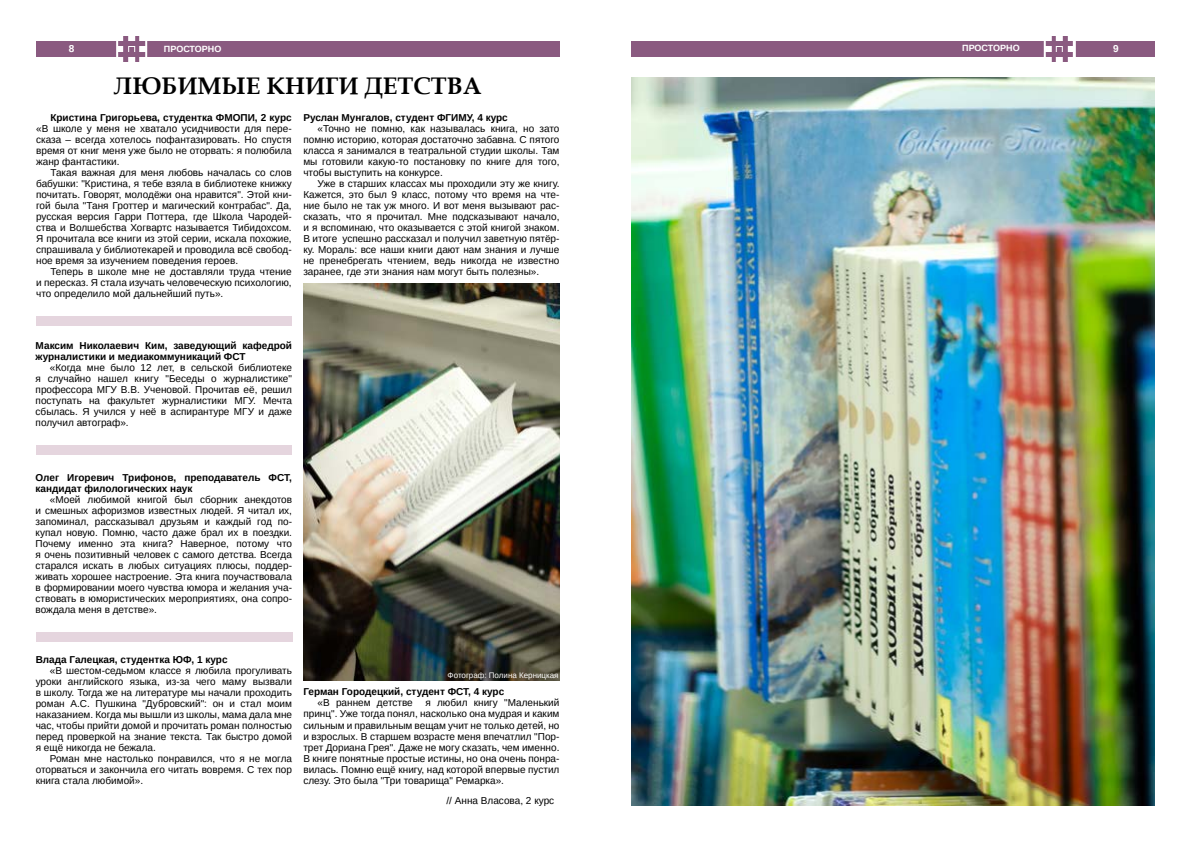
<style>
.page{position:relative;width:1191px;height:842px;background:#fff}
.page>*{position:absolute;margin:0;border:0;box-sizing:border-box;transform-origin:0 0}
.t1{font:700 24px "Book Antiqua";color:#000}
.t2{font:10px/11px "Arimo";color:#000;text-align:justify}
.t3{font:700 10px/11px "Arimo";color:#000}
.t4{font:700 10px "Arimo";color:#fff}
.t5{font:700 9px "Arimo";color:#fff}
.t6{font:8px "Arimo";color:#fff}
</style>
<div class="page">
<img style="left:36px;top:36px;width:523px;height:26px">
<img style="left:631px;top:36px;width:523px;height:26px">
<img style="left:303px;top:283px;width:256px;height:397px">
<div style="left:36px;top:317px;width:256px;height:9px;background:#e5d5de"></div>
<div style="left:36px;top:446px;width:255px;height:9px;background:#e5d5de"></div>
<div style="left:36px;top:632px;width:256px;height:9px;background:#e5d5de"></div>
<img style="left:631px;top:77px;width:524px;height:729px">
<p class="t4" style="left:69px;top:41px;width:7px">8</p>
<p class="t5" style="left:164px;top:42px;width:59px">ПРОСТОРНО</p>
<p class="t5" style="left:962px;top:42px;width:59px">ПРОСТОРНО</p>
<p class="t4" style="left:1113px;top:41px;width:7px">9</p>
<h1 class="t1" style="left:114px;top:70px;width:369px">ЛЮБИМЫЕ КНИГИ ДЕТСТВА</h1>
<p class="t3" style="left:50px;top:112px;width:243px">Кристина Григорьева, студентка ФМОПИ, 2 курс</p>
<p class="t2" style="left:36px;top:123px;width:257px">«В школе у меня не хватало усидчивости для пере&shy;сказа – всегда хотелось пофантазировать. Но спустя время от книг меня уже было не оторвать: я полюбила жанр фантастики.</p>
<p class="t2" style="left:36px;top:167px;width:257px;text-indent:14px">Такая важная для меня любовь началась со слов бабушки: "Кристина, я тебе взяла в библиотеке книжку почитать. Говорят, молодёжи она нравится". Этой кни&shy;гой была "Таня Гроттер и магический контрабас". Да, русская версия Гарри Поттера, где Школа Чародей&shy;ства и Волшебства Хогвартс называется Тибидохсом.<br>Я прочитала все книги из этой серии, искала похожие, спрашивала у библиотекарей и проводила всё свобод&shy;ное время за изучением поведения героев.</p>
<p class="t2" style="left:36px;top:266px;width:257px;text-indent:14px">Теперь в школе мне не доставляли труда чтение и пересказ. Я стала изучать человеческую психологию, что определило мой дальнейший путь».</p>
<p class="t3" style="left:303px;top:112px;width:206px">Руслан Мунгалов, студент ФГИМУ, 4 курс</p>
<p class="t2" style="left:303px;top:123px;width:258px;text-indent:14px">«Точно не помню, как называлась книга, но зато помню историю, которая достаточно забавна. С пятого класса я занимался в театральной студии школы. Там мы готовили какую-то постановку по книге для того, чтобы выступить на конкурсе.</p>
<p class="t2" style="left:303px;top:178px;width:258px;text-indent:14px">Уже в старших классах мы проходили эту же книгу.<br>Кажется, это был 9 класс, потому что время на чте&shy;ние было не так уж много. И вот меня вызывают рас&shy;сказать, что я прочитал. Мне подсказывают начало, и я вспоминаю, что оказывается с этой книгой знаком.<br>В итоге успешно рассказал и получил заветную пятёр&shy;ку. Мораль: все наши книги дают нам знания и лучше не пренебрегать чтением, ведь никогда не известно заранее, где эти знания нам могут быть полезны».</p>
<p class="t3" style="left:36px;top:341px;width:258px">Максим Николаевич Ким, заведующий кафедрой журналистики и медиакоммуникаций ФСТ</p>
<p class="t2" style="left:36px;top:362px;width:258px;text-indent:14px">«Когда мне было 12 лет, в сельской библиотеке я случайно нашел книгу "Беседы о журналистике" профессора МГУ В.В. Ученовой. Прочитав её, решил поступать на факультет журналистики МГУ. Мечта сбылась. Я учился у неё в аспирантуре МГУ и даже получил автограф».</p>
<p class="t3" style="left:36px;top:473px;width:258px">Олег Игоревич Трифонов, преподаватель ФСТ, кандидат филологических наук</p>
<p class="t2" style="left:36px;top:494px;width:258px;text-indent:14px">«Моей любимой книгой был сборник анекдотов и смешных афоризмов известных людей. Я читал их, запоминал, рассказывал друзьям и каждый год по&shy;купал новую. Помню, часто даже брал их в поездки.<br>Почему именно эта книга? Наверное, потому что я очень позитивный человек с самого детства. Всегда старался искать в любых ситуациях плюсы, поддер&shy;живать хорошее настроение. Эта книга поучаствовала в формировании моего чувства юмора и желания уча&shy;ствовать в юмористических мероприятиях, она сопро&shy;вождала меня в детстве».</p>
<p class="t3" style="left:36px;top:654px;width:193px">Влада Галецкая, студентка ЮФ, 1 курс</p>
<p class="t2" style="left:36px;top:665px;width:258px;text-indent:14px">«В шестом-седьмом классе я любила прогуливать уроки английского языка, из-за чего маму вызвали в школу. Тогда же на литературе мы начали проходить роман А.С. Пушкина "Дубровский": он и стал моим наказанием. Когда мы вышли из школы, мама дала мне час, чтобы прийти домой и прочитать роман полностью перед проверкой на знание текста. Так быстро домой я ещё никогда не бежала.</p>
<p class="t2" style="left:36px;top:753px;width:258px;text-indent:14px">Роман мне настолько понравился, что я не могла оторваться и закончила его читать вовремя. С тех пор книга стала любимой».</p>
<p class="t6" style="left:447px;top:670px;width:112px">Фотограф: Полина Керницкая</p>
<p class="t3" style="left:303px;top:687px;width:202px">Герман Городецкий, студент ФСТ, 4 курс</p>
<p class="t2" style="left:317px;top:698px;width:97px">«В раннем детстве</p>
<p class="t2" style="left:303px;top:698px;width:258px;text-indent:122px">я любил книгу "Маленький принц". Уже тогда понял, насколько она мудрая и каким сильным и правильным вещам учит не только детей, но и взрослых. В старшем возрасте меня впечатлил "Пор&shy;трет Дориана Грея". Даже не могу сказать, чем именно.<br>В книге понятные простые истины, но она очень понра&shy;вилась. Помню ещё книгу, над которой впервые пустил слезу. Это была "Три товарища" Ремарка».</p>
<p class="t2" style="left:446px;top:795px;width:109px">// Анна Власова, 2 курс</p>
</div>
